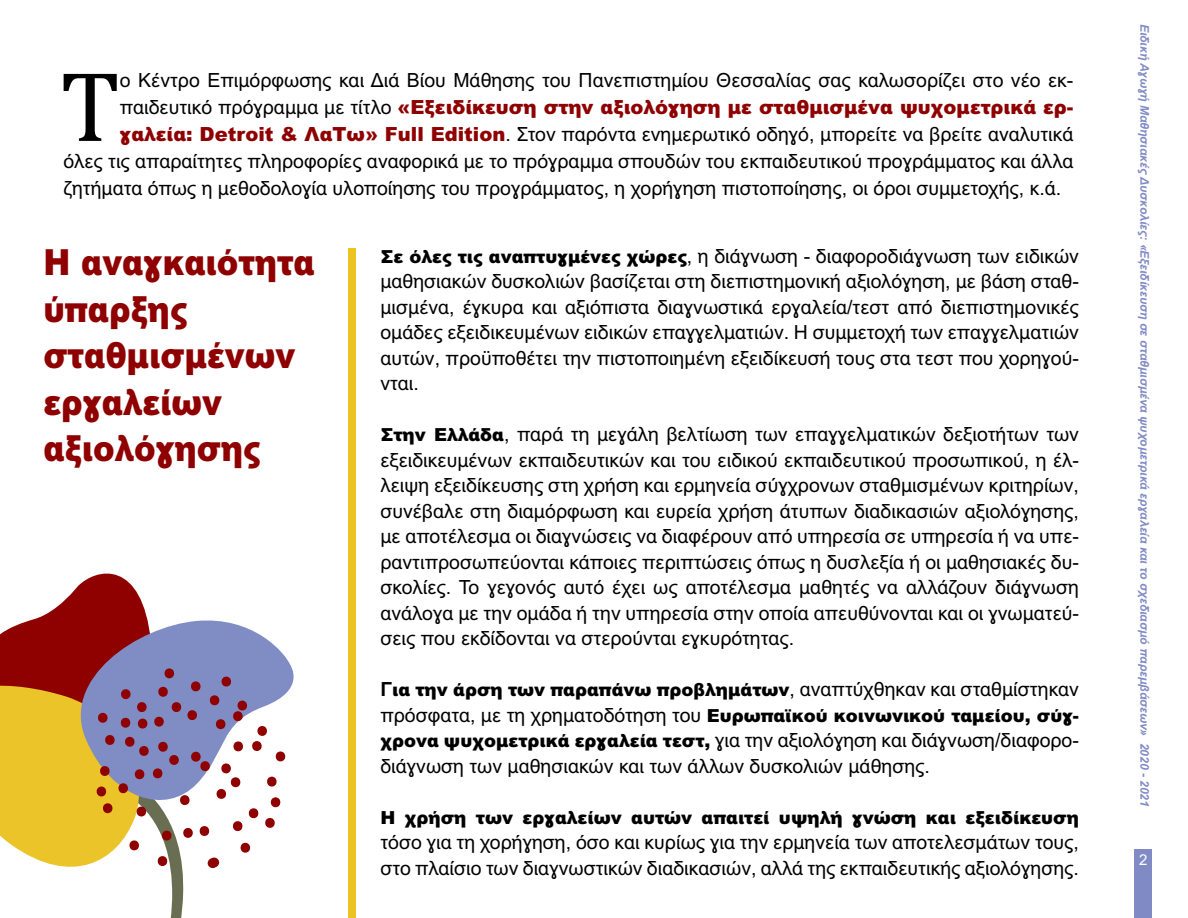
<style>
.page{position:relative;width:1188px;height:918px;background:#fff}
.page>*{position:absolute;margin:0;border:0;box-sizing:border-box;transform-origin:0 0}
.t1{font:100.5px "Cambria";color:#000}
.t2{font:900 36px/46.5px "IEP Sans";color:#8f0000;scale:.9 1}
.t3{font:19.5px/25.5px "IEP Sans";color:#000;text-align:justify}
.t4{font:900 19.5px "IEP Sans";color:#8f0000}
.t5{font:900 18px/25.5px "IEP Sans";color:#000}
.t6{font:15px "IEP Sans";color:#fff}
.t7{font:italic 700 12px "IEP Sans";letter-spacing:-.005em;color:#818bc5}
.s1{font-weight:400;color:#000}
.s2{font-weight:900;color:#8f0000}
.s3{font-weight:900;font-size:18px}
.s4{font-weight:700;font-size:19.5px}
.s5{font-weight:400;font-size:19.5px}
</style>
<div class="page">
<div style="left:1135px;top:849px;width:17px;height:69px;background:#808bc5"></div>
<svg style="left:0;top:573px;width:294px;height:345px"></svg>
<div style="left:349px;top:248px;width:7px;height:670px;background:#ebc424"></div>
<h1 class="t1" style="left:60px;top:47px;width:61px">T</h1>
<p class="t3" style="left:120px;top:68px;width:955px">o Κέντρο Επιμόρφωσης και Διά Βίου Μάθησης του Πανεπιστημίου Θεσσαλίας σας καλωσορίζει στo νέο εκ-</p>
<p class="t4" style="left:120px;top:95px;width:955px"><span class="s1">παιδευτικό πρόγραμμα με τίτλο</span> «Εξειδίκευση στην αξιολόγηση με σταθμισμένα ψυχομετρικά ερ-</p>
<p class="t3" style="left:120px;top:122px;width:955px"><span class="s2">γαλεία: Detroit &amp; ΛαΤω» Full Edition</span>. Στον παρόντα ενημερωτικό οδηγό, μπορείτε να βρείτε αναλυτικά</p>
<p class="t3" style="left:64px;top:149px;width:1011px">όλες τις απαραίτητες πληροφορίες αναφορικά με το πρόγραμμα σπουδών του εκπαιδευτικού προγράμματος και άλλα</p>
<p class="t3" style="left:64px;top:176px;width:999px">ζητήματα όπως η μεθοδολογία υλοποίησης του προγράμματος, η χορήγηση πιστοποίησης, οι όροι συμμετοχής, κ.ά.</p>
<h2 class="t2" style="left:43px;top:239px;width:303px">Η αναγκαιότητα ύπαρξης σταθμισμένων εργαλείων αξιολόγησης</h2>
<p class="t3" style="left:380px;top:244px;width:700px"><span class="s3">Σε όλες τις αναπτυγμένες χώρες</span>, η διάγνωση - διαφοροδιάγνωση των ειδικών μαθησιακών δυσκολιών βασίζεται στη διεπιστημονική αξιολόγηση, με βάση σταθ&shy;μισμένα, έγκυρα και αξιόπιστα διαγνωστικά εργαλεία/τεστ από διεπιστημονικές ομάδες εξειδικευμένων ειδικών επαγγελματιών. Η συμμετοχή των επαγγελματιών αυτών, προϋποθέτει την πιστοποιημένη εξειδίκευσή τους στα τεστ που χορηγού&shy;νται.</p>
<p class="t3" style="left:380px;top:422px;width:700px"><span class="s3">Στην Ελλάδα</span>, παρά τη μεγάλη βελτίωση των επαγγελματικών δεξιοτήτων των εξειδικευμένων εκπαιδευτικών και του ειδικού εκπαιδευτικού προσωπικού, η έλ&shy;λειψη εξειδίκευσης στη χρήση και ερμηνεία σύγχρονων σταθμισμένων κριτηρίων, συνέβαλε στη διαμόρφωση και ευρεία χρήση άτυπων διαδικασιών αξιολόγησης, με αποτέλεσμα οι διαγνώσεις να διαφέρουν από υπηρεσία σε υπηρεσία ή να υπε&shy;ραντιπροσωπεύονται κάποιες περιπτώσεις όπως η δυσλεξία ή οι μαθησιακές δυ&shy;σκολίες. Το γεγονός αυτό έχει ως αποτέλεσμα μαθητές να αλλάζουν διάγνωση ανάλογα με την ομάδα ή την υπηρεσία στην οποία απευθύνονται και οι γνωματεύ&shy;σεις που εκδίδονται να στερούνται εγκυρότητας.</p>
<p class="t5" style="left:380px;top:677px;width:700px"><span class="s4">Γ</span>ια την άρση των παραπάνω προβλημάτων<span class="s5">, αναπτύχθηκαν και σταθμίστηκαν πρόσφατα, με τη χρηματοδότηση του</span> Ευρωπαϊκού κοινωνικού ταμείου, σύγ-</p>
<p class="t3" style="left:380px;top:728px;width:700px"><span class="s3">χρονα ψυχομετρικά εργαλεία τεστ,</span> για την αξιολόγηση και διάγνωση/διαφορο&shy;διάγνωση των μαθησιακών και των άλλων δυσκολιών μάθησης.</p>
<p class="t5" style="left:380px;top:805px;width:700px">Η χρήση των εργαλείων αυτών απαιτεί υψηλή γνώση και εξειδίκευση</p>
<p class="t3" style="left:380px;top:830px;width:700px">τόσο για τη χορήγηση, όσο και κυρίως για την ερμηνεία των αποτελεσμάτων τους, στο πλαίσιο των διαγνωστικών διαδικασιών, αλλά της εκπαιδευτικής αξιολόγησης.</p>
<p class="t7" style="left:1152px;top:24px;width:785px;rotate:90deg">Ειδική Αγωγή Μαθησιακές Δυσκολίες: «Εξειδίκευση σε σταθμισμένα ψυχομετρικά εργαλεία και το σχεδιασμό παρεμβάσεων» 2020 - 2021</p>
<p class="t6" style="left:1139px;top:851px;width:10px">2</p>
</div>
